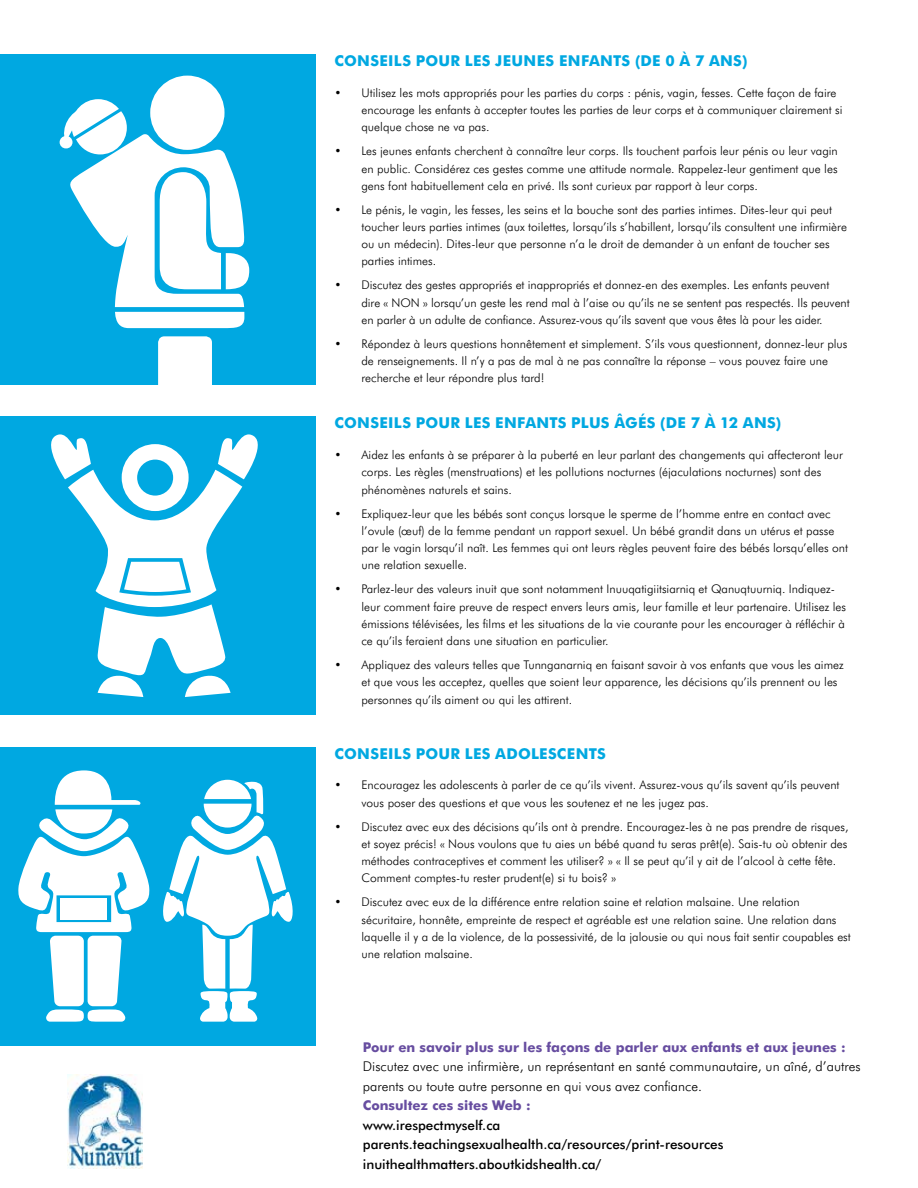
<style>
.page{position:relative;width:918px;height:1188px;background:#fff}
.page>*{position:absolute;margin:0;border:0;box-sizing:border-box;transform-origin:0 0}
.t1{font:700 15px "Futura BT";letter-spacing:.02em;color:#00a8e1}
.t2{font:300 13.5px/19.5px "Futura BT";color:#000}
.t3{font:500 13.5px/19.5px "Futura BT";color:#000}
.t4{font:700 13.5px "Futura BT";color:#674da0}
.t5{font:300 12px/17.2px "Futura BT";color:#000}
</style>
<div class="page">
<img style="left:68px;top:1075px;width:74px;height:94px">
<div style="left:0;top:55px;width:316px;height:330px;background:#00a8e1"></div>
<div style="left:0;top:416px;width:316px;height:299px;background:#00a8e1"></div>
<div style="left:0;top:747px;width:316px;height:298px;background:#00a8e1"></div>
<div style="left:151px;top:77px;width:72px;height:72px;background:#fff;border-radius:50%"></div>
<div style="left:60px;top:136px;width:13px;height:12px;border:2px solid #fff;border-radius:5px"></div>
<svg style="left:62px;top:98px;width:188px;height:231px"></svg>
<svg style="left:18px;top:770px;width:132px;height:252px"></svg>
<svg style="left:163px;top:780px;width:130px;height:242px"></svg>
<div style="left:158px;top:336px;width:54px;height:49px;background:#fff"></div>
<svg style="left:51px;top:434px;width:207px;height:263px"></svg>
<p class="t1" style="left:334px;top:52px;width:415px">CONSEILS POUR LES JEUNES ENFANTS (DE 0 À 7 ANS)</p>
<p class="t5" style="left:362px;top:84px;width:483px;text-indent:-27px">• Utilisez les mots appropriés pour les parties du corps : pénis, vagin, fesses. Cette façon de faire encourage les enfants à accepter toutes les parties de leur corps et à communiquer clairement si quelque chose ne va pas.</p>
<p class="t5" style="left:362px;top:142px;width:478px;text-align:justify;text-indent:-27px">• Les jeunes enfants cherchent à connaître leur corps. Ils touchent parfois leur pénis ou leur vagin en public. Considérez ces gestes comme une attitude normale. Rappelez-leur gentiment que les gens font habituellement cela en privé. Ils sont curieux par rapport à leur corps.</p>
<p class="t5" style="left:362px;top:201px;width:487px;text-indent:-27px">• Le pénis, le vagin, les fesses, les seins et la bouche sont des parties intimes. Dites-leur qui peut toucher leurs parties intimes (aux toilettes, lorsqu’ils s’habillent, lorsqu’ils consultent une infirmière ou un médecin). Dites-leur que personne n’a le droit de demander à un enfant de toucher ses parties intimes.</p>
<p class="t5" style="left:362px;top:276px;width:490px;text-indent:-27px">• Discutez des gestes appropriés et inappropriés et donnez-en des exemples. Les enfants peuvent dire « NON » lorsqu’un geste les rend mal à l’aise ou qu’ils ne se sentent pas respectés. Ils peuvent en parler à un adulte de confiance. Assurez-vous qu’ils savent que vous êtes là pour les aider.</p>
<p class="t5" style="left:362px;top:335px;width:488px;text-indent:-27px">• Répondez à leurs questions honnêtement et simplement. S’ils vous questionnent, donnez-leur plus de renseignements. Il n’y a pas de mal à ne pas connaître la réponse – vous pouvez faire une recherche et leur répondre plus tard!</p>
<p class="t1" style="left:334px;top:414px;width:448px">CONSEILS POUR LES ENFANTS PLUS ÂGÉS (DE 7 À 12 ANS)</p>
<p class="t5" style="left:362px;top:446px;width:483px;text-indent:-27px">• Aidez les enfants à se préparer à la puberté en leur parlant des changements qui affecteront leur corps. Les règles (menstruations) et les pollutions nocturnes (éjaculations nocturnes) sont des phénomènes naturels et sains.</p>
<p class="t5" style="left:362px;top:505px;width:488px;text-indent:-27px">• Expliquez-leur que les bébés sont conçus lorsque le sperme de l’homme entre en contact avec l’ovule (œuf) de la femme pendant un rapport sexuel. Un bébé grandit dans un utérus et passe par le vagin lorsqu’il naît. Les femmes qui ont leurs règles peuvent faire des bébés lorsqu’elles ont une relation sexuelle.</p>
<p class="t5" style="left:362px;top:580px;width:486px;text-indent:-27px">• Parlez-leur des valeurs inuit que sont notamment Inuuqatigiitsiarniq et Qanuqtuurniq. Indiquez&shy;leur comment faire preuve de respect envers leurs amis, leur famille et leur partenaire. Utilisez les émissions télévisées, les films et les situations de la vie courante pour les encourager à réfléchir à ce qu’ils feraient dans une situation en particulier.</p>
<p class="t5" style="left:362px;top:656px;width:484px;text-indent:-27px">• Appliquez des valeurs telles que Tunnganarniq en faisant savoir à vos enfants que vous les aimez et que vous les acceptez, quelles que soient leur apparence, les décisions qu’ils prennent ou les personnes qu’ils aiment ou qui les attirent.</p>
<p class="t1" style="left:334px;top:744px;width:273px">CONSEILS POUR LES ADOLESCENTS</p>
<p class="t5" style="left:362px;top:776px;width:480px;text-indent:-27px">• Encouragez les adolescents à parler de ce qu’ils vivent. Assurez-vous qu’ils savent qu’ils peuvent vous poser des questions et que vous les soutenez et ne les jugez pas.</p>
<p class="t5" style="left:362px;top:818px;width:489px;text-indent:-27px">• Discutez avec eux des décisions qu’ils ont à prendre. Encouragez-les à ne pas prendre de risques, et soyez précis! « Nous voulons que tu aies un bébé quand tu seras prêt(e). Sais-tu où obtenir des méthodes contraceptives et comment les utiliser? » « Il se peut qu’il y ait de l’alcool à cette fête.<br>Comment comptes-tu rester prudent(e) si tu bois? »</p>
<p class="t5" style="left:362px;top:893px;width:491px;text-indent:-27px">• Discutez avec eux de la différence entre relation saine et relation malsaine. Une relation sécuritaire, honnête, empreinte de respect et agréable est une relation saine. Une relation dans laquelle il y a de la violence, de la possessivité, de la jalousie ou qui nous fait sentir coupables est une relation malsaine.</p>
<p class="t4" style="left:363px;top:1039px;width:484px">Pour en savoir plus sur les façons de parler aux enfants et aux jeunes :</p>
<p class="t2" style="left:363px;top:1057px;width:499px">Discutez avec une infirmière, un représentant en santé communautaire, un aîné, d’autres parents ou toute autre personne en qui vous avez confiance.</p>
<p class="t4" style="left:363px;top:1097px;width:169px">Consultez ces sites Web :</p>
<p class="t3" style="left:363px;top:1115px;width:362px">www.irespectmyself.ca parents.teachingsexualhealth.ca/resources/print-resources inuithealthmatters.aboutkidshealth.ca/</p>
</div>
